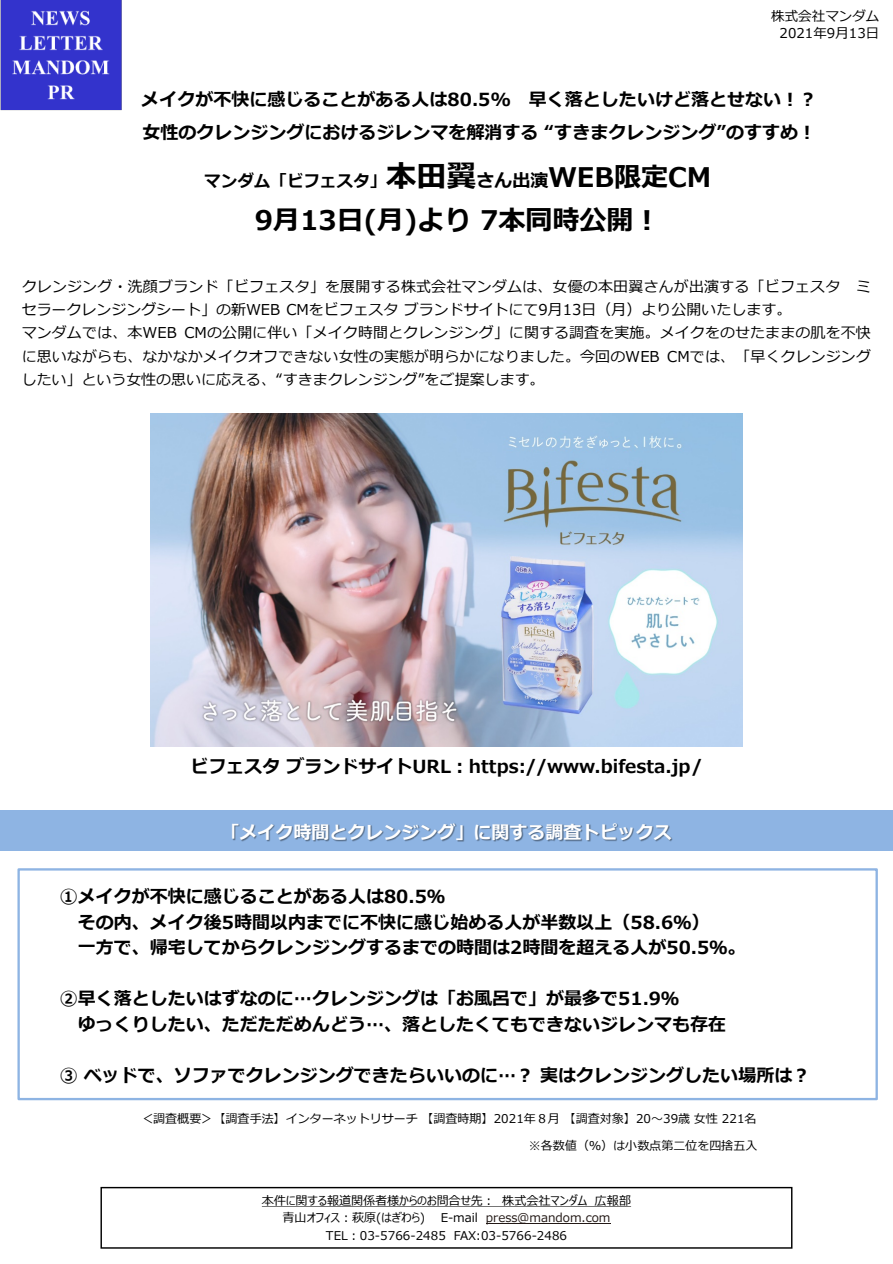
<style>
.page{position:relative;width:893px;height:1264px;background:#fff}
.page>*{position:absolute;margin:0;border:0;box-sizing:border-box;transform-origin:0 0}
.t1{font:700 27px "Meiryo";color:#000}
.t2{font:700 18px "Meiryo";color:#000}
.t3{font:700 18px "Meiryo";color:#fff}
.t4{font:700 16.5px "Meiryo";color:#000}
.t5{font:15px/23.4px "Meiryo";letter-spacing:.005em;color:#000}
.t6{font:13.5px "Meiryo";color:#000}
.t7{font:12px "Meiryo UI";color:#000}
.t8{font:12px "Meiryo";color:#000}
.t9{font:12px "Meiryo UI";color:#231916}
.s1{font-size:30px}
.s2{font-size:18px}
.s3{font-size:27px}
.s4{color:#000}
</style>
<div class="page">
<div style="left:0;top:810px;width:892px;height:40px;background:#8eb4e3"></div>
<img style="left:210px;top:823px;width:474px;height:28px">
<div style="left:17px;top:868px;width:860px;height:231px;border:2px solid #8eb4e3"></div>
<img style="left:0;top:0;width:122px;height:111px">
<img style="left:150px;top:413px;width:592px;height:333px">
<div style="left:100px;top:1186px;width:692px;height:62px;border:1px solid #000"></div>
<hr style="left:486px;top:1223px;width:124px;height:1px;background:#231916">
<p class="t6" style="left:771px;top:7px;width:109px">株式会社マンダム</p>
<p class="t6" style="left:779px;top:23px;width:101px">2021年9月13日</p>
<p class="t2" style="left:141px;top:87px;width:677px">メイクが不快に感じることがある人は80.5% 早く落としたいけど落とせない！？</p>
<p class="t2" style="left:142px;top:119px;width:675px">女性のクレンジングにおけるジレンマを解消する “すきまクレンジング”のすすめ！</p>
<p class="t4" style="left:204px;top:169px;width:508px">マンダム「ビフェスタ」<span class="s1">本田翼</span><span class="s2">さん出演</span><span class="s3">WEB限定CM</span></p>
<p class="t1" style="left:255px;top:201px;width:407px">9月13日(月)より 7本同時公開！</p>
<p class="t5" style="left:22px;top:275px;width:850px">クレンジング・洗顔ブランド「ビフェスタ」を展開する株式会社マンダムは、女優の本田翼さんが出演する「ビフェスタ ミセラークレンジングシート」の新WEB CMをビフェスタブランドサイトにて9月13日（月）より公開いたします。</p>
<p class="t5" style="left:22px;top:322px;width:850px;text-align:justify">マンダムでは、本WEB CMの公開に伴い「メイク時間とクレンジング」に関する調査を実施。メイクをのせたままの肌を不快に思いながらも、なかなかメイクオフできない女性の実態が明らかになりました。今回のWEB CMでは、「早くクレンジングしたい」という女性の思いに応える、“すきまクレンジング”をご提案します。</p>
<p class="t2" style="left:190px;top:753px;width:513px">ビフェスタブランドサイトURL：https://www.bifesta.jp/</p>
<p class="t3" style="left:221px;top:819px;width:451px">「メイク時間とクレンジング」に関する調査トピックス</p>
<p class="t2" style="left:60px;top:883px;width:387px">①メイクが不快に感じることがある人は80.5％</p>
<p class="t2" style="left:78px;top:909px;width:633px">その内、メイク後5時間以内までに不快に感じ始める人が半数以上（58.6％）</p>
<p class="t2" style="left:78px;top:934px;width:669px">一方で、帰宅してからクレンジングするまでの時間は2時間を超える人が50.5％。</p>
<p class="t2" style="left:60px;top:985px;width:621px">②早く落としたいはずなのに…クレンジングは「お風呂で」が最多で51.9％</p>
<p class="t2" style="left:78px;top:1011px;width:649px">ゆっくりしたい、ただただめんどう…、落としたくてもできないジレンマも存在</p>
<p class="t2" style="left:60px;top:1062px;width:752px">③ ベッドで、ソファでクレンジングできたらいいのに…？実はクレンジングしたい場所は？</p>
<p class="t8" style="left:141px;top:1109px;width:617px">＜調査概要＞【調査手法】インターネットリサーチ【調査時期】2021年８月【調査対象】20～39歳女性 221名</p>
<p class="t8" style="left:528px;top:1137px;width:230px">※各数値（％）は小数点第二位を四捨五入</p>
<p class="t7" style="left:262px;top:1191px;width:370px">本件に関する報道関係者様からのお問合せ先： 株式会社マンダム 広報部</p>
<p class="t7" style="left:282px;top:1209px;width:144px">青山オフィス：萩原(はぎわら)</p>
<p class="t9" style="left:440px;top:1209px;width:171px"><span class="s4">E-mail</span> press@mandom.com</p>
<p class="t7" style="left:326px;top:1226px;width:242px">TEL：03-5766-2485 FAX:03-5766-2486</p>
</div>
